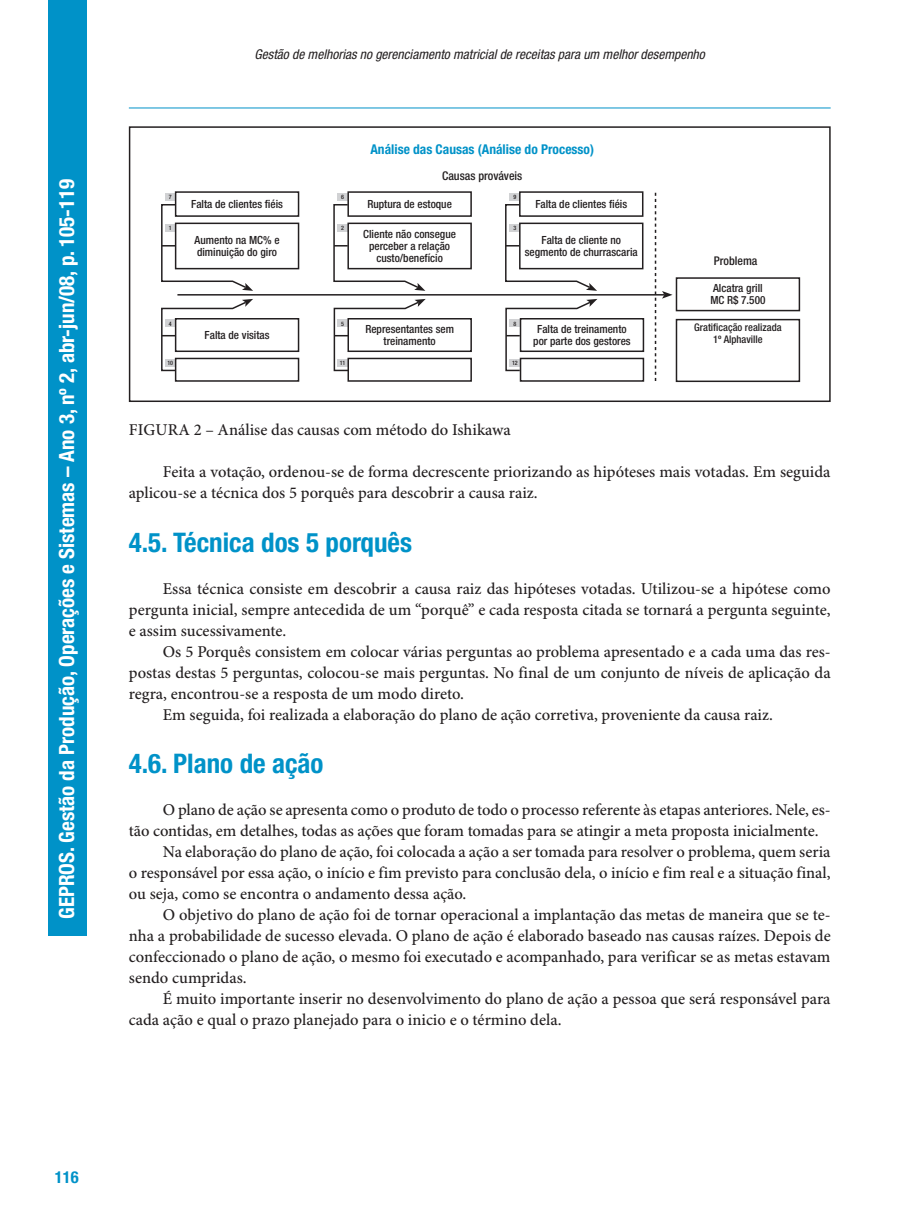
<style>
.page{position:relative;width:917px;height:1215px;background:#fff}
.page>*{position:absolute;margin:0;border:0;box-sizing:border-box;transform-origin:0 0}
.t1{font:700 condensed 27px "Helvetica Neue LT Std";color:#0092c8}
.t2{font:700 condensed 21px "Helvetica Neue LT Std";color:#fff}
.t3{font:500 16.5px/21px "Minion Pro";color:#231f20}
.t4{font:700 condensed 16.5px "Helvetica Neue LT Std";color:#0092c8}
.t5{font:italic condensed 13.5px "Helvetica Neue LT Std";color:#231f20}
.t6{font:700 condensed 13.5px "Helvetica Neue LT Std";color:#0092c8}
.t7{font:500 condensed 12px "Helvetica Neue LT Std";color:#231f20}
.t8{font:500 condensed 11.25px/12px "Helvetica Neue LT Std";color:#231f20;text-align:center}
.t9{font:500 condensed 10.5px/12px "Helvetica Neue LT Std";color:#231f20;text-align:center}
.t10{font:500 condensed 6px "Helvetica Neue LT Std";color:#231f20}
</style>
<div class="page">
<div style="left:48px;top:0;width:38px;height:935px;background:#0092c8"></div>
<hr style="left:129px;top:108px;width:701px;height:1px;background:#0092c8">
<div style="left:509px;top:193px;width:11px;height:7px;background:#d1d2d4"></div>
<div style="left:129px;top:126px;width:701px;height:276px;border:2px solid #231f20"></div>
<div style="left:337px;top:193px;width:11px;height:7px;background:#d1d2d4"></div>
<div style="left:165px;top:193px;width:11px;height:7px;background:#d1d2d4"></div>
<div style="left:347px;top:222px;width:125px;height:47px;border:2px solid #231f20"></div>
<div style="left:347px;top:191px;width:125px;height:26px;border:2px solid #231f20"></div>
<div style="left:175px;top:222px;width:124px;height:47px;border:2px solid #231f20"></div>
<div style="left:175px;top:191px;width:124px;height:26px;border:2px solid #231f20"></div>
<div style="left:519px;top:222px;width:124px;height:47px;border:2px solid #231f20"></div>
<div style="left:519px;top:191px;width:124px;height:26px;border:2px solid #231f20"></div>
<div style="left:675px;top:277px;width:125px;height:34px;border:2px solid #231f20"></div>
<svg style="left:176px;top:293px;width:625px;height:90px"></svg>
<svg style="left:662px;top:291px;width:10px;height:7px"></svg>
<svg style="left:655px;top:193px;width:1px;height:188px"></svg>
<svg style="left:161px;top:203px;width:92px;height:88px"></svg>
<svg style="left:161px;top:299px;width:92px;height:73px"></svg>
<svg style="left:333px;top:203px;width:92px;height:88px"></svg>
<svg style="left:333px;top:299px;width:93px;height:73px"></svg>
<svg style="left:505px;top:203px;width:92px;height:88px"></svg>
<svg style="left:504px;top:299px;width:93px;height:73px"></svg>
<p class="t2" style="left:59px;top:918px;width:741px;rotate:-90deg">GEPROS. Gestão da Produção, Operações e Sistemas – Ano 3, nº 2, abr-jun/08, p. 105-119</p>
<p class="t5" style="left:255px;top:50px;width:452px">Gestão de melhorias no gerenciamento matricial de receitas para um melhor desempenho</p>
<p class="t6" style="left:370px;top:144px;width:225px">Análise das Causas (Análise do Processo)</p>
<p class="t7" style="left:442px;top:171px;width:82px">Causas prováveis</p>
<p class="t10" style="left:169px;top:194px;width:4px">7</p>
<p class="t8" style="left:191px;top:199px;width:93px">Falta de clientes fiéis</p>
<p class="t10" style="left:341px;top:194px;width:4px">6</p>
<p class="t8" style="left:367px;top:199px;width:86px">Ruptura de estoque</p>
<p class="t10" style="left:513px;top:194px;width:4px">9</p>
<p class="t8" style="left:535px;top:199px;width:93px">Falta de clientes fiéis</p>
<p class="t10" style="left:169px;top:226px;width:4px">1</p>
<p class="t8" style="left:195px;top:235px;width:86px;text-align:left">Aumento na MC% e diminuição do giro</p>
<p class="t10" style="left:341px;top:226px;width:4px">2</p>
<p class="t8" style="left:363px;top:229px;width:94px">Cliente não consegue perceber a relação custo/benefício</p>
<p class="t10" style="left:513px;top:226px;width:4px">3</p>
<p class="t8" style="left:525px;top:235px;width:114px">Falta de cliente no segmento de churrascaria</p>
<p class="t7" style="left:713px;top:256px;width:45px">Problema</p>
<p class="t10" style="left:169px;top:321px;width:4px">4</p>
<p class="t10" style="left:513px;top:321px;width:4px">8</p>
<p class="t10" style="left:341px;top:321px;width:4px">5</p>
<p class="t8" style="left:205px;top:330px;width:66px">Falta de visitas</p>
<p class="t8" style="left:365px;top:324px;width:90px">Representantes sem treinamento</p>
<p class="t8" style="left:533px;top:324px;width:99px">Falta de treinamento por parte dos gestores</p>
<p class="t8" style="left:710px;top:283px;width:57px;text-align:left">Alcatra grill<br>MC R$ 7.500</p>
<p class="t9" style="left:694px;top:322px;width:89px">Gratificação realizada<br>1º Alphaville</p>
<p class="t10" style="left:167px;top:361px;width:7px">10</p>
<p class="t10" style="left:340px;top:361px;width:7px">11</p>
<p class="t10" style="left:512px;top:361px;width:7px">12</p>
<p class="t3" style="left:129px;top:420px;width:383px">FIGURA 2 – Análise das causas com método do Ishikawa</p>
<p class="t3" style="left:129px;top:462px;width:703px;text-indent:34px">Feita a votação, ordenou-se de forma decrescente priorizando as hipóteses mais votadas. Em seguida aplicou-se a técnica dos 5 porquês para descobrir a causa raiz.</p>
<p class="t1" style="left:129px;top:532px;width:285px">4.5. Técnica dos 5 porquês</p>
<p class="t3" style="left:163px;top:579px;width:669px">Essa técnica consiste em descobrir a causa raiz das hipóteses votadas. Utilizou-se a hipótese como</p>
<p class="t3" style="left:129px;top:600px;width:703px">pergunta inicial, sempre antecedida de um “porquê” e cada resposta citada se tornará a pergunta seguinte,</p>
<p class="t3" style="left:129px;top:621px;width:159px">e assim sucessivamente.</p>
<p class="t3" style="left:163px;top:642px;width:669px">Os 5 Porquês consistem em colocar várias perguntas ao problema apresentado e a cada uma das res-</p>
<p class="t3" style="left:129px;top:663px;width:703px">postas destas 5 perguntas, colocou-se mais perguntas. No final de um conjunto de níveis de aplicação da</p>
<p class="t3" style="left:129px;top:684px;width:336px">regra, encontrou-se a resposta de um modo direto.</p>
<p class="t3" style="left:163px;top:705px;width:611px">Em seguida, foi realizada a elaboração do plano de ação corretiva, proveniente da causa raiz.</p>
<p class="t1" style="left:129px;top:753px;width:196px">4.6. Plano de ação</p>
<p class="t3" style="left:163px;top:800px;width:669px">O plano de ação se apresenta como o produto de todo o processo referente às etapas anteriores. Nele, es-</p>
<p class="t3" style="left:129px;top:821px;width:691px">tão contidas, em detalhes, todas as ações que foram tomadas para se atingir a meta proposta inicialmente.</p>
<p class="t3" style="left:163px;top:842px;width:669px">Na elaboração do plano de ação, foi colocada a ação a ser tomada para resolver o problema, quem seria</p>
<p class="t3" style="left:129px;top:863px;width:703px">o responsável por essa ação, o início e fim previsto para conclusão dela, o início e fim real e a situação final,</p>
<p class="t3" style="left:129px;top:884px;width:339px">ou seja, como se encontra o andamento dessa ação.</p>
<p class="t3" style="left:163px;top:905px;width:669px">O objetivo do plano de ação foi de tornar operacional a implantação das metas de maneira que se te-</p>
<p class="t3" style="left:129px;top:926px;width:703px">nha a probabilidade de sucesso elevada. O plano de ação é elaborado baseado nas causas raízes. Depois de</p>
<p class="t3" style="left:129px;top:947px;width:703px">confeccionado o plano de ação, o mesmo foi executado e acompanhado, para verificar se as metas estavam</p>
<p class="t3" style="left:129px;top:968px;width:119px">sendo cumpridas.</p>
<p class="t3" style="left:163px;top:989px;width:669px">É muito importante inserir no desenvolvimento do plano de ação a pessoa que será responsável para</p>
<p class="t3" style="left:129px;top:1010px;width:434px">cada ação e qual o prazo planejado para o inicio e o término dela.</p>
<p class="t4" style="left:55px;top:1170px;width:25px">116</p>
</div>
